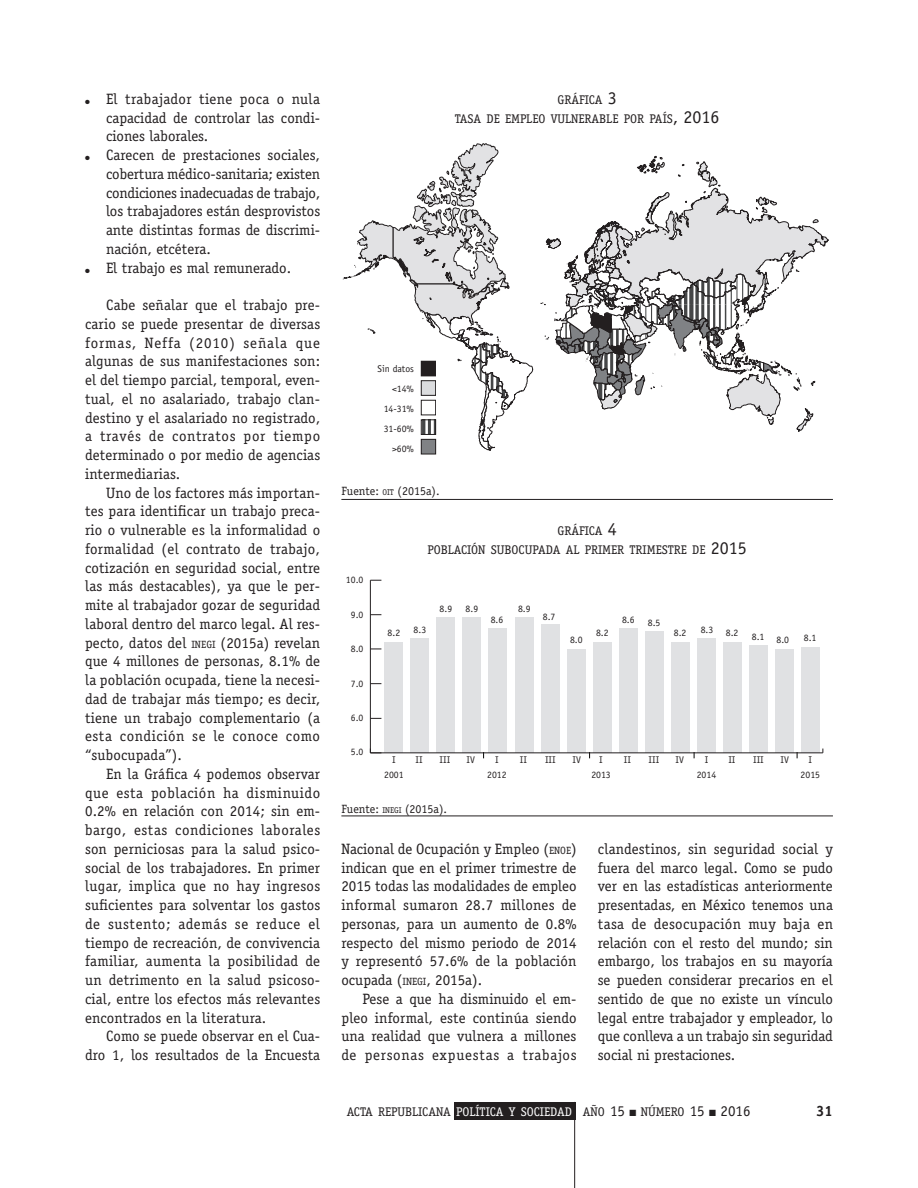
<style>
.page{position:relative;width:918px;height:1188px;background:#fff}
.page>*{position:absolute;margin:0;border:0;box-sizing:border-box;transform-origin:0 0}
.t1{font:15px/18.8px "Officina Serif";color:#231f20;text-align:justify}
.t2{font:700 15px "Officina Serif";color:#231f20}
.t3{font:12.6px/18.8px "Officina Serif";color:#231f20;text-align:center}
.t4{font:12px "Officina Serif";color:#231f20}
.t5{font:9.75px/20px "Officina Sans";color:#231f20;text-align:right}
.s1{font-size:10.5px}
.s2{font-size:18px}
.s3{font-size:8.4px}
.s4{color:#fff}
.s5{font-size:15px}
</style>
<div class="page">
<div style="left:454px;top:1102px;width:121px;height:18px;background:#231f20"></div>
<hr style="left:574px;top:1102px;width:1px;height:86px;background:#231f20">
<svg style="left:343px;top:143px;width:190px;height:308px"></svg>
<div style="left:421px;top:381px;width:15px;height:14px;background:#dbdcde"></div>
<div style="left:421px;top:380px;width:15px;height:16px;border:1px solid #231f20"></div>
<div style="left:421px;top:400px;width:15px;height:15px;background:#fff"></div>
<div style="left:421px;top:400px;width:15px;height:15px;border:1px solid #231f20"></div>
<svg style="left:423px;top:422px;width:11px;height:11px"></svg>
<div style="left:421px;top:420px;width:15px;height:15px;border:1px solid #231f20"></div>
<div style="left:421px;top:439px;width:15px;height:15px;background:#808285"></div>
<div style="left:421px;top:439px;width:15px;height:15px;border:1px solid #231f20"></div>
<div style="left:421px;top:361px;width:15px;height:15px;background:#231f20"></div>
<svg style="left:541px;top:156px;width:288px;height:276px"></svg>
<hr style="left:341px;top:499px;width:492px;height:1px;background:#231f20">
<hr style="left:341px;top:816px;width:492px;height:1px;background:#231f20">
<div style="left:385px;top:642px;width:18px;height:111px;background:#e0e1e3"></div>
<div style="left:411px;top:639px;width:18px;height:114px;background:#e0e1e3"></div>
<div style="left:437px;top:618px;width:18px;height:135px;background:#e0e1e3"></div>
<div style="left:463px;top:618px;width:18px;height:135px;background:#e0e1e3"></div>
<div style="left:489px;top:628px;width:18px;height:125px;background:#e0e1e3"></div>
<div style="left:515px;top:618px;width:19px;height:135px;background:#e0e1e3"></div>
<div style="left:541px;top:625px;width:19px;height:128px;background:#e0e1e3"></div>
<div style="left:567px;top:649px;width:19px;height:104px;background:#e0e1e3"></div>
<div style="left:593px;top:642px;width:19px;height:111px;background:#e0e1e3"></div>
<div style="left:619px;top:628px;width:19px;height:125px;background:#e0e1e3"></div>
<div style="left:645px;top:632px;width:18px;height:121px;background:#e0e1e3"></div>
<div style="left:671px;top:642px;width:18px;height:111px;background:#e0e1e3"></div>
<div style="left:697px;top:639px;width:18px;height:114px;background:#e0e1e3"></div>
<div style="left:723px;top:642px;width:18px;height:111px;background:#e0e1e3"></div>
<div style="left:749px;top:646px;width:18px;height:107px;background:#e0e1e3"></div>
<div style="left:775px;top:649px;width:18px;height:104px;background:#e0e1e3"></div>
<div style="left:801px;top:647px;width:18px;height:106px;background:#e0e1e3"></div>
<hr style="left:370px;top:752px;width:453px;height:1px;background:#231f20">
<hr style="left:370px;top:580px;width:1px;height:173px;background:#231f20">
<p class="t1" style="left:106px;top:89px;width:216px;text-indent:-21px">● El trabajador tiene poca o nula capacidad de controlar las condi&shy;ciones laborales.</p>
<p class="t1" style="left:106px;top:146px;width:216px;text-indent:-21px">● Carecen de prestaciones sociales, cobertura médico-sanitaria; existen condiciones inadecuadas de trabajo, los trabajadores están desprovistos ante distintas formas de discrimi&shy;nación, etcétera.</p>
<p class="t1" style="left:85px;top:258px;width:208px">● El trabajo es mal remunerado.</p>
<p class="t1" style="left:85px;top:296px;width:237px;text-indent:21px">Cabe señalar que el trabajo pre&shy;cario se puede presentar de diversas formas, Neffa (2010) señala que algunas de sus manifestaciones son: el del tiempo parcial, temporal, even&shy;tual, el no asalariado, trabajo clan&shy;destino y el asalariado no registrado, a través de contratos por tiempo determinado o por medio de agencias intermediarias.</p>
<p class="t1" style="left:85px;top:483px;width:237px;text-indent:21px">Uno de los factores más importan&shy;tes para identificar un trabajo preca&shy;rio o vulnerable es la informalidad o formalidad (el contrato de trabajo, cotización en seguridad social, entre las más destacables), ya que le per&shy;mite al trabajador gozar de seguridad laboral dentro del marco legal. Al res&shy;pecto, datos del <span class="s1">INEGI</span> (2015a) revelan que 4 millones de personas, 8.1% de la población ocupada, tiene la necesi&shy;dad de trabajar más tiempo; es decir, tiene un trabajo complementario (a esta condición se le conoce como “subocupada”).</p>
<p class="t1" style="left:85px;top:764px;width:237px;text-indent:21px">En la Gráfica 4 podemos observar que esta población ha disminuido 0.2% en relación con 2014; sin em&shy;bargo, estas condiciones laborales son perniciosas para la salud psico&shy;social de los trabajadores. En primer lugar, implica que no hay ingresos suficientes para solventar los gastos de sustento; además se reduce el tiempo de recreación, de convivencia familiar, aumenta la posibilidad de un detrimento en la salud psicoso&shy;cial, entre los efectos más relevantes encontrados en la literatura.</p>
<p class="t1" style="left:85px;top:1027px;width:237px;text-align:right">Como se puede observar en el Cua&shy;dro 1, los resultados de la Encuesta</p>
<p class="t3" style="left:455px;top:90px;width:266px">GRÁFICA <span class="s2">3<br></span>TASA DE EMPLEO VULNERABLE POR PAÍS<span class="s2">, 2016</span></p>
<p class="t5" style="left:378px;top:359px;width:38px">Sin datos &lt;14%<br>14-31%<br>31-60% &gt;60%</p>
<p class="t4" style="left:341px;top:483px;width:100px">Fuente: <span class="s3">OIT</span> (2015a).</p>
<p class="t5" style="left:346px;top:570px;width:19px">10.0</p>
<p class="t5" style="left:351px;top:604px;width:14px">9.0</p>
<p class="t5" style="left:351px;top:639px;width:14px">8.0</p>
<p class="t5" style="left:351px;top:673px;width:14px">7.0</p>
<p class="t5" style="left:351px;top:708px;width:14px">6.0</p>
<p class="t5" style="left:351px;top:742px;width:14px">5.0</p>
<p class="t3" style="left:427px;top:521px;width:321px">GRÁFICA <span class="s2">4<br></span>POBLACIÓN SUBOCUPADA AL PRIMER TRIMESTRE DE <span class="s2">2015</span></p>
<p class="t5" style="left:388px;top:623px;width:14px">8.2</p>
<p class="t5" style="left:414px;top:620px;width:14px">8.3</p>
<p class="t5" style="left:440px;top:599px;width:14px">8.9</p>
<p class="t5" style="left:466px;top:599px;width:14px">8.9</p>
<p class="t5" style="left:491px;top:609px;width:14px">8.6</p>
<p class="t5" style="left:518px;top:599px;width:14px">8.9</p>
<p class="t5" style="left:543px;top:606px;width:14px">8.7</p>
<p class="t5" style="left:570px;top:630px;width:14px">8.0</p>
<p class="t5" style="left:596px;top:623px;width:14px">8.2</p>
<p class="t5" style="left:622px;top:609px;width:14px">8.6</p>
<p class="t5" style="left:648px;top:613px;width:14px">8.5</p>
<p class="t5" style="left:674px;top:623px;width:14px">8.2</p>
<p class="t5" style="left:701px;top:620px;width:14px">8.3</p>
<p class="t5" style="left:726px;top:623px;width:14px">8.2</p>
<p class="t5" style="left:752px;top:628px;width:39px">8.1 8.0</p>
<p class="t5" style="left:804px;top:628px;width:14px">8.1</p>
<p class="t5" style="left:392px;top:750px;width:5px">I</p>
<p class="t5" style="left:416px;top:750px;width:9px">II</p>
<p class="t5" style="left:440px;top:750px;width:12px">III</p>
<p class="t5" style="left:467px;top:750px;width:10px">IV</p>
<p class="t5" style="left:495px;top:750px;width:5px">I</p>
<p class="t5" style="left:520px;top:750px;width:9px">II</p>
<p class="t5" style="left:545px;top:750px;width:12px">III</p>
<p class="t5" style="left:573px;top:750px;width:10px">IV</p>
<p class="t5" style="left:599px;top:750px;width:5px">I</p>
<p class="t5" style="left:624px;top:750px;width:9px">II</p>
<p class="t5" style="left:649px;top:750px;width:12px">III</p>
<p class="t5" style="left:676px;top:750px;width:10px">IV</p>
<p class="t5" style="left:705px;top:750px;width:5px">I</p>
<p class="t5" style="left:728px;top:750px;width:9px">II</p>
<p class="t5" style="left:753px;top:750px;width:12px">III</p>
<p class="t5" style="left:780px;top:750px;width:10px">IV</p>
<p class="t5" style="left:809px;top:750px;width:5px">I</p>
<p class="t5" style="left:384px;top:764px;width:21px">2001</p>
<p class="t5" style="left:487px;top:764px;width:21px">2012</p>
<p class="t5" style="left:591px;top:764px;width:21px">2013</p>
<p class="t5" style="left:697px;top:764px;width:21px">2014</p>
<p class="t5" style="left:801px;top:764px;width:21px">2015</p>
<p class="t4" style="left:341px;top:802px;width:107px">Fuente: <span class="s3">INEGI</span> (2015a).</p>
<p class="t1" style="left:341px;top:839px;width:237px">Nacional de Ocupación y Empleo (<span class="s1">ENOE</span>) indican que en el primer trimestre de 2015 todas las modalidades de empleo informal sumaron 28.7 millones de personas, para un aumento de 0.8% respecto del mismo periodo de 2014 y representó 57.6% de la población ocupada (<span class="s1">INEGI</span>, 2015a).</p>
<p class="t1" style="left:341px;top:989px;width:237px;text-indent:21px">Pese a que ha disminuido el em&shy;pleo informal, este continúa siendo una realidad que vulnera a millones de personas expuestas a trabajos</p>
<p class="t1" style="left:598px;top:839px;width:237px">clandestinos, sin seguridad social y fuera del marco legal. Como se pudo ver en las estadísticas anteriormente presentadas, en México tenemos una tasa de desocupación muy baja en relación con el resto del mundo; sin embargo, los trabajos en su mayoría se pueden considerar precarios en el sentido de que no existe un vínculo legal entre trabajador y empleador, lo que conlleva a un trabajo sin seguridad social ni prestaciones.</p>
<p class="t3" style="left:347px;top:1103px;width:405px">ACTA REPUBLICANA <span class="s4">POLÍTICA Y SOCIEDAD</span> AÑO <span class="s5">15</span> ■ NÚMERO <span class="s5">15</span> ■ <span class="s5">2016</span></p>
<p class="t2" style="left:816px;top:1102px;width:18px">31</p>
</div>
